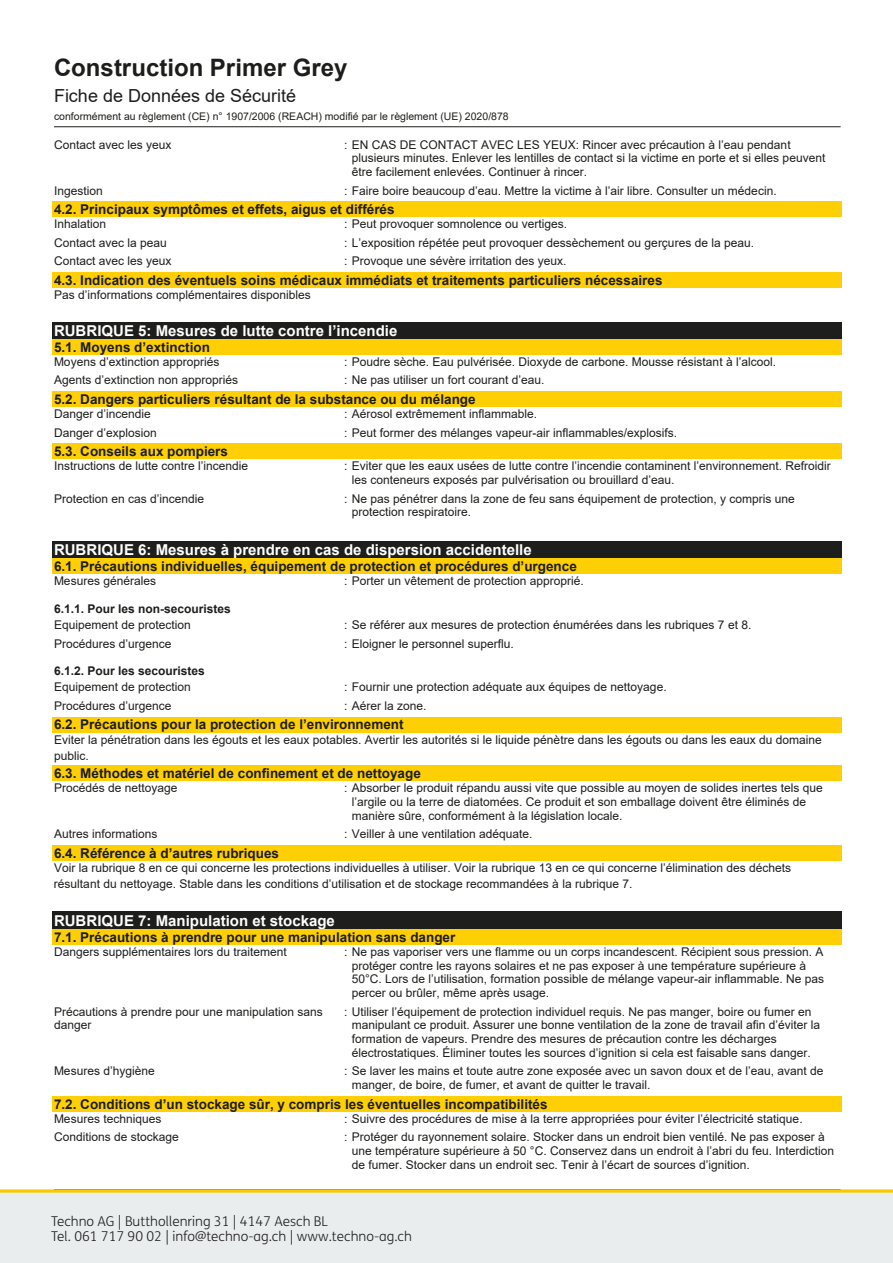
<style>
.page{position:relative;width:893px;height:1263px;background:#fff}
.page>*{position:absolute;margin:0;border:0;box-sizing:border-box;transform-origin:0 0}
.t1{font:700 24px "Arial";color:#1d1d1b}
.t2{font:18px "Arial";color:#1d1d1b}
.t3{font:700 15px "Arial";color:#fff}
.t4{font:700 13.5px "Arial";color:#1d1d1b}
.t5{font:300 13.5px/15px "FS Me";color:#1e1f1d}
.t6{font:12px/13.8px "Arial";color:#1d1d1b}
.t7{font:700 12px "Arial";color:#1d1d1b}
.t8{font:10.5px "Arial";color:#1d1d1b}
.s1{color:#1e1e1c}
</style>
<div class="page">
<hr style="left:54px;top:126px;width:787px;height:1px;background:#1d1d1b">
<div style="left:52px;top:202px;width:789px;height:15px;background:#ffcf05"></div>
<div style="left:52px;top:272px;width:789px;height:16px;background:#ffcf05"></div>
<div style="left:52px;top:322px;width:789px;height:17px;background:#1e1e1c"></div>
<div style="left:52px;top:339px;width:789px;height:16px;background:#ffcf05"></div>
<div style="left:52px;top:391px;width:789px;height:16px;background:#ffcf05"></div>
<div style="left:52px;top:444px;width:789px;height:15px;background:#ffcf05"></div>
<div style="left:52px;top:541px;width:789px;height:18px;background:#1e1e1c"></div>
<div style="left:52px;top:559px;width:789px;height:15px;background:#ffcf05"></div>
<div style="left:52px;top:717px;width:789px;height:15px;background:#ffcf05"></div>
<div style="left:52px;top:765px;width:789px;height:16px;background:#ffcf05"></div>
<div style="left:52px;top:845px;width:789px;height:16px;background:#ffcf05"></div>
<div style="left:52px;top:912px;width:789px;height:17px;background:#1e1e1c"></div>
<div style="left:52px;top:929px;width:789px;height:15px;background:#ffcf05"></div>
<div style="left:52px;top:1096px;width:789px;height:15px;background:#ffcf05"></div>
<div style="left:0;top:1189px;width:893px;height:74px;background:#eaeded"></div>
<h1 class="t1" style="left:54px;top:50px;width:295px">Construction Primer Grey</h1>
<h2 class="t2" style="left:54px;top:83px;width:244px">Fiche de Données de Sécurité</h2>
<p class="t8" style="left:54px;top:109px;width:456px">conformément au règlement (CE) n° 1907/2006 (REACH) modifié par le règlement (UE) 2020/878</p>
<p class="t6" style="left:54px;top:137px;width:119px">Contact avec les yeux</p>
<p class="t6" style="left:352px;top:137px;width:475px;text-indent:-8px">: EN CAS DE CONTACT AVEC LES YEUX: Rincer avec précaution à l’eau pendant plusieurs minutes. Enlever les lentilles de contact si la victime en porte et si elles peuvent être facilement enlevées. Continuer à rincer.</p>
<p class="t6" style="left:54px;top:183px;width:50px">Ingestion</p>
<p class="t6" style="left:344px;top:183px;width:434px">: Faire boire beaucoup d’eau. Mettre la victime à l’air libre. Consulter un médecin.</p>
<p class="t4" style="left:54px;top:200px;width:342px">4.2. Principaux symptômes et effets, aigus et différés</p>
<p class="t6" style="left:54px;top:217px;width:54px">Inhalation</p>
<p class="t6" style="left:344px;top:217px;width:225px">: Peut provoquer somnolence ou vertiges.</p>
<p class="t6" style="left:54px;top:235px;width:114px">Contact avec la peau</p>
<p class="t6" style="left:344px;top:235px;width:411px">: L’exposition répétée peut provoquer dessèchement ou gerçures de la peau.</p>
<p class="t6" style="left:54px;top:254px;width:119px">Contact avec les yeux</p>
<p class="t6" style="left:344px;top:254px;width:224px">: Provoque une sévère irritation des yeux.</p>
<p class="t4" style="left:54px;top:270px;width:610px">4.3. Indication des éventuels soins médicaux immédiats et traitements particuliers nécessaires</p>
<p class="t6" style="left:54px;top:288px;width:258px">Pas d’informations complémentaires disponibles</p>
<p class="t3" style="left:54px;top:320px;width:345px">RUBRIQUE 5: Mesures de lutte contre l’incendie</p>
<p class="t4" style="left:54px;top:338px;width:158px">5.1. Moyens d’extinction</p>
<p class="t6" style="left:54px;top:355px;width:167px">Moyens d’extinction appropriés</p>
<p class="t6" style="left:344px;top:355px;width:433px">: Poudre sèche. Eau pulvérisée. Dioxyde de carbone. Mousse résistant à l’alcool.</p>
<p class="t6" style="left:54px;top:373px;width:186px">Agents d’extinction non appropriés</p>
<p class="t6" style="left:344px;top:373px;width:202px">: Ne pas utiliser un fort courant d’eau.</p>
<p class="t4" style="left:54px;top:390px;width:423px">5.2. Dangers particuliers résultant de la substance ou du mélange</p>
<p class="t6" style="left:54px;top:407px;width:98px">Danger d’incendie</p>
<p class="t6" style="left:344px;top:407px;width:195px">: Aérosol extrêmement inflammable.</p>
<p class="t6" style="left:54px;top:425px;width:104px">Danger d’explosion</p>
<p class="t6" style="left:344px;top:425px;width:335px">: Peut former des mélanges vapeur-air inflammables/explosifs.</p>
<p class="t4" style="left:54px;top:442px;width:176px">5.3. Conseils aux pompiers</p>
<p class="t6" style="left:54px;top:459px;width:196px">Instructions de lutte contre l’incendie</p>
<p class="t6" style="left:352px;top:459px;width:480px;text-indent:-8px">: Eviter que les eaux usées de lutte contre l’incendie contaminent l’environnement. Refroidir les conteneurs exposés par pulvérisation ou brouillard d’eau.</p>
<p class="t6" style="left:54px;top:491px;width:152px">Protection en cas d’incendie</p>
<p class="t6" style="left:352px;top:491px;width:444px;text-indent:-8px">: Ne pas pénétrer dans la zone de feu sans équipement de protection, y compris une protection respiratoire.</p>
<p class="t3" style="left:54px;top:540px;width:479px">RUBRIQUE 6: Mesures à prendre en cas de dispersion accidentelle</p>
<p class="t4" style="left:54px;top:557px;width:524px">6.1. Précautions individuelles, équipement de protection et procédures d’urgence</p>
<p class="t6" style="left:54px;top:574px;width:104px">Mesures générales</p>
<p class="t6" style="left:344px;top:574px;width:241px">: Porter un vêtement de protection approprié.</p>
<p class="t7" style="left:54px;top:600px;width:178px">6.1.1. Pour les non-secouristes</p>
<p class="t6" style="left:54px;top:618px;width:138px">Equipement de protection</p>
<p class="t6" style="left:344px;top:618px;width:409px">: Se référer aux mesures de protection énumérées dans les rubriques 7 et 8.</p>
<p class="t6" style="left:54px;top:636px;width:119px">Procédures d’urgence</p>
<p class="t6" style="left:344px;top:636px;width:171px">: Eloigner le personnel superflu.</p>
<p class="t7" style="left:54px;top:662px;width:152px">6.1.2. Pour les secouristes</p>
<p class="t6" style="left:54px;top:680px;width:138px">Equipement de protection</p>
<p class="t6" style="left:344px;top:680px;width:324px">: Fournir une protection adéquate aux équipes de nettoyage.</p>
<p class="t6" style="left:54px;top:698px;width:119px">Procédures d’urgence</p>
<p class="t6" style="left:344px;top:698px;width:84px">: Aérer la zone.</p>
<p class="t4" style="left:54px;top:715px;width:351px">6.2. Précautions pour la protection de l’environnement</p>
<p class="t6" style="left:54px;top:731px;width:769px;line-height:16.5px">Eviter la pénétration dans les égouts et les eaux potables. Avertir les autorités si le liquide pénètre dans les égouts ou dans les eaux du domaine public.</p>
<p class="t4" style="left:54px;top:764px;width:368px">6.3. Méthodes et matériel de confinement et de nettoyage</p>
<p class="t6" style="left:54px;top:781px;width:125px">Procédés de nettoyage</p>
<p class="t6" style="left:352px;top:781px;width:472px;text-indent:-8px">: Absorber le produit répandu aussi vite que possible au moyen de solides inertes tels que l’argile ou la terre de diatomées. Ce produit et son emballage doivent être éliminés de manière sûre, conformément à la législation locale.</p>
<p class="t6" style="left:54px;top:827px;width:105px">Autres informations</p>
<p class="t6" style="left:344px;top:827px;width:190px">: Veiller à une ventilation adéquate.</p>
<p class="t4" style="left:54px;top:843px;width:227px">6.4. Référence à d’autres rubriques</p>
<p class="t6" style="left:54px;top:859px;width:739px;line-height:16.5px">Voir la rubrique 8 en ce qui concerne les protections individuelles à utiliser. Voir la rubrique 13 en ce qui concerne l’élimination des déchets résultant du nettoyage. Stable dans les conditions d’utilisation et de stockage recommandées à la rubrique 7.</p>
<p class="t3" style="left:54px;top:910px;width:282px">RUBRIQUE 7: Manipulation et stockage</p>
<p class="t4" style="left:54px;top:927px;width:403px">7.1. Précautions à prendre pour une manipulation sans danger</p>
<p class="t6" style="left:54px;top:945px;width:234px">Dangers supplémentaires lors du traitement</p>
<p class="t6" style="left:352px;top:945px;width:474px;text-indent:-8px">: Ne pas vaporiser vers une flamme ou un corps incandescent. Récipient sous pression. A protéger contre les rayons solaires et ne pas exposer à une température supérieure à 50°C. Lors de l’utilisation, formation possible de mélange vapeur-air inflammable. Ne pas percer ou brûler, même après usage.</p>
<p class="t6" style="left:54px;top:1004px;width:270px">Précautions à prendre pour une manipulation sans danger</p>
<p class="t6" style="left:352px;top:1004px;width:470px;text-indent:-8px">: Utiliser l’équipement de protection individuel requis. Ne pas manger, boire ou fumer en manipulant ce produit. Assurer une bonne ventilation de la zone de travail afin d’éviter la formation de vapeurs. Prendre des mesures de précaution contre les décharges électrostatiques. Éliminer toutes les sources d’ignition si cela est faisable sans danger.</p>
<p class="t6" style="left:54px;top:1064px;width:102px">Mesures d’hygiène</p>
<p class="t6" style="left:352px;top:1064px;width:473px;text-indent:-8px">: Se laver les mains et toute autre zone exposée avec un savon doux et de l’eau, avant de manger, de boire, de fumer, et avant de quitter le travail.</p>
<p class="t4" style="left:54px;top:1094px;width:495px">7.2. Conditions d’un stockage sûr, y compris les éventuelles incompatibilités</p>
<p class="t6" style="left:54px;top:1112px;width:109px">Mesures techniques</p>
<p class="t6" style="left:344px;top:1112px;width:460px">: Suivre des procédures de mise à la terre appropriées pour éviter l’électricité statique.</p>
<p class="t6" style="left:54px;top:1130px;width:126px">Conditions de stockage</p>
<p class="t6" style="left:352px;top:1130px;width:484px;text-indent:-8px">: Protéger du rayonnement solaire. Stocker dans un endroit bien ventilé. Ne pas exposer à une température supérieure à 50 °C. Conservez dans un endroit à l’abri du feu. Interdiction de fumer. Stocker dans un endroit sec. Tenir à l’écart de sources d’ignition.</p>
<p class="t5" style="left:51px;top:1213px;width:362px">Techno AG | Butthollenring 31 | 4147 Aesch BL<br>Tel. 061 717 90 02 | <span class="s1">info@techno-ag.ch |</span> www.techno-ag.ch</p>
</div>
